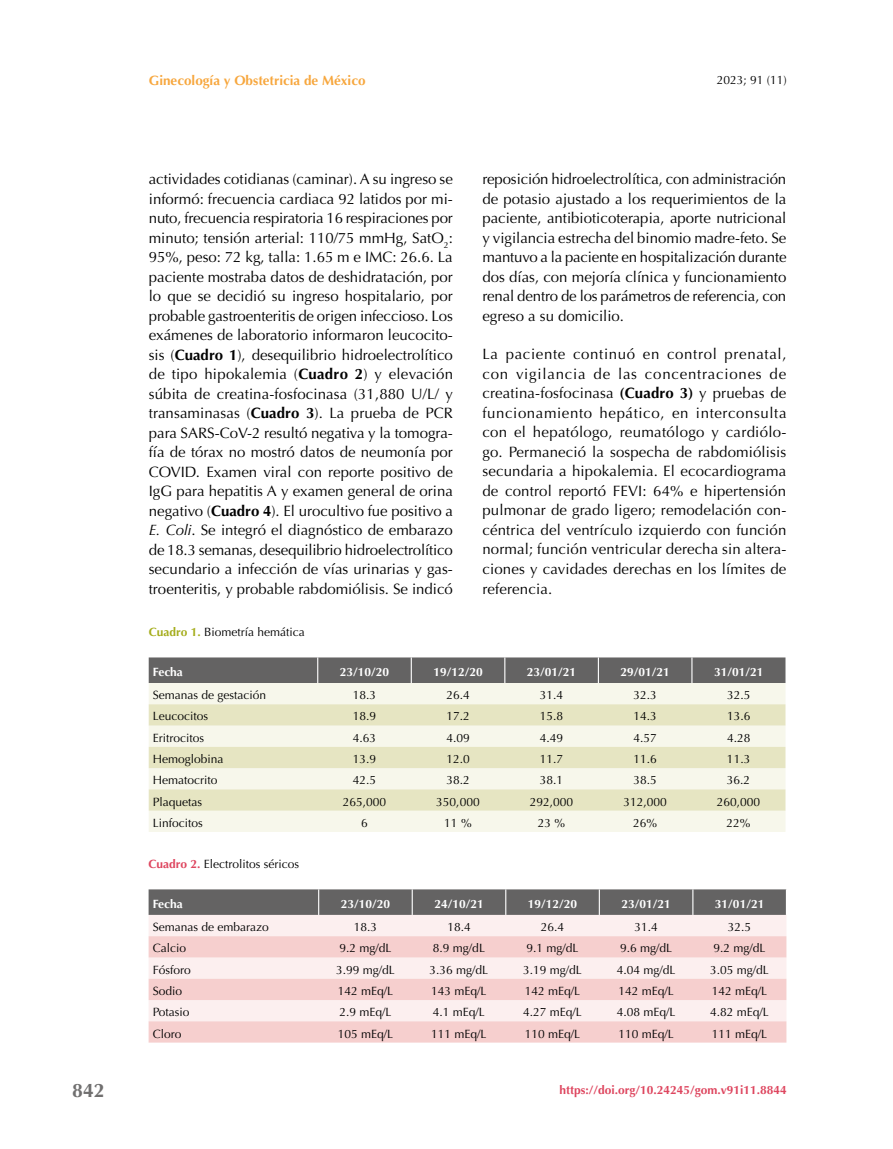
<style>
.page{position:relative;width:893px;height:1149px;background:#fff}
.page>*{position:absolute;margin:0;border:0;box-sizing:border-box;transform-origin:0 0}
.t1{font:700 19.5px "Optima";color:#706f6f}
.t2{font:15px/19.5px "Optima";color:#000;text-align:justify}
.t3{font:700 13.5px "Optima";color:#f7a73e}
.t4{font:12px "Optima";color:#000}
.t5{font:700 12px "Optima";color:#fff}
.t6{font:700 12px "Optima";color:#de465f}
.s1{font-weight:700}
.s2{font-style:italic}
.s3{font-weight:700;color:#a5ad1d}
.s4{font-weight:700;color:#de465f}
</style>
<div class="page">
<div style="left:149px;top:682px;width:636px;height:149px;background:#f7f7eb"></div>
<svg style="left:149px;top:704px;width:636px;height:106px;background:#ececd2"></svg>
<div style="left:149px;top:657px;width:636px;height:25px;background:#646363"></div>
<div style="left:149px;top:914px;width:637px;height:21px;background:#fcefef"></div>
<svg style="left:149px;top:935px;width:637px;height:107px;fill:#f6cfce"></svg>
<div style="left:149px;top:889px;width:638px;height:25px;background:#646363"></div>
<h1 class="t1" style="left:72px;top:1079px;width:34px">842</h1>
<p class="t3" style="left:149px;top:73px;width:218px">Ginecología y Obstetricia de México</p>
<p class="t4" style="left:717px;top:73px;width:72px">2023; 91 (11)</p>
<p class="t2" style="left:149px;top:169px;width:306px">actividades cotidianas (caminar). A su ingreso se informó: frecuencia cardiaca 92 latidos por mi&shy;nuto, frecuencia respiratoria 16 respiraciones por minuto; tensión arterial: 110/75 mmHg, SatO<sub>2</sub>:<br>95%, peso: 72 kg, talla: 1.65 m e IMC: 26.6. La paciente mostraba datos de deshidratación, por lo que se decidió su ingreso hospitalario, por probable gastroenteritis de origen infeccioso. Los exámenes de laboratorio informaron leucocito&shy;sis (<span class="s1">Cuadro 1</span>), desequilibrio hidroelectrolítico de tipo hipokalemia (<span class="s1">Cuadro 2</span>) y elevación súbita de creatina-fosfocinasa (31,880 U/L/ y transaminasas (<span class="s1">Cuadro 3</span>). La prueba de PCR para SARS-CoV-2 resultó negativa y la tomogra&shy;fía de tórax no mostró datos de neumonía por COVID. Examen viral con reporte positivo de IgG para hepatitis A y examen general de orina negativo (<span class="s1">Cuadro 4</span>). El urocultivo fue positivo a <span class="s2">E. Coli</span>. Se integró el diagnóstico de embarazo de 18.3 semanas, desequilibrio hidroelectrolítico secundario a infección de vías urinarias y gas&shy;troenteritis, y probable rabdomiólisis. Se indicó</p>
<p class="t4" style="left:149px;top:625px;width:158px"><span class="s3">Cuadro 1.</span> Biometría hemática</p>
<p class="t5" style="left:153px;top:664px;width:31px">Fecha</p>
<p class="t5" style="left:340px;top:664px;width:51px">23/10/20</p>
<p class="t5" style="left:433px;top:664px;width:51px">19/12/20</p>
<p class="t5" style="left:527px;top:664px;width:51px">23/01/21</p>
<p class="t5" style="left:620px;top:664px;width:51px">29/01/21</p>
<p class="t5" style="left:714px;top:664px;width:51px">31/01/21</p>
<p class="t4" style="left:153px;top:688px;width:115px">Semanas de gestación</p>
<p class="t4" style="left:353px;top:688px;width:25px">18.3</p>
<p class="t4" style="left:446px;top:688px;width:25px">26.4</p>
<p class="t4" style="left:540px;top:688px;width:25px">31.4</p>
<p class="t4" style="left:633px;top:688px;width:25px">32.3</p>
<p class="t4" style="left:727px;top:688px;width:25px">32.5</p>
<p class="t4" style="left:153px;top:709px;width:57px">Leucocitos</p>
<p class="t4" style="left:353px;top:709px;width:25px">18.9</p>
<p class="t4" style="left:446px;top:709px;width:25px">17.2</p>
<p class="t4" style="left:540px;top:709px;width:25px">15.8</p>
<p class="t4" style="left:633px;top:709px;width:25px">14.3</p>
<p class="t4" style="left:727px;top:709px;width:25px">13.6</p>
<p class="t4" style="left:153px;top:730px;width:53px">Eritrocitos</p>
<p class="t4" style="left:353px;top:730px;width:25px">4.63</p>
<p class="t4" style="left:446px;top:730px;width:25px">4.09</p>
<p class="t4" style="left:540px;top:730px;width:25px">4.49</p>
<p class="t4" style="left:633px;top:730px;width:25px">4.57</p>
<p class="t4" style="left:727px;top:730px;width:25px">4.28</p>
<p class="t4" style="left:153px;top:751px;width:72px">Hemoglobina</p>
<p class="t4" style="left:353px;top:751px;width:25px">13.9</p>
<p class="t4" style="left:446px;top:751px;width:25px">12.0</p>
<p class="t4" style="left:540px;top:751px;width:25px">11.7</p>
<p class="t4" style="left:633px;top:751px;width:25px">11.6</p>
<p class="t4" style="left:727px;top:751px;width:25px">11.3</p>
<p class="t4" style="left:153px;top:773px;width:66px">Hematocrito</p>
<p class="t4" style="left:353px;top:773px;width:25px">42.5</p>
<p class="t4" style="left:446px;top:773px;width:25px">38.2</p>
<p class="t4" style="left:540px;top:773px;width:25px">38.1</p>
<p class="t4" style="left:633px;top:773px;width:25px">38.5</p>
<p class="t4" style="left:727px;top:773px;width:25px">36.2</p>
<p class="t4" style="left:153px;top:794px;width:51px">Plaquetas</p>
<p class="t4" style="left:343px;top:794px;width:45px">265,000</p>
<p class="t4" style="left:436px;top:794px;width:45px">350,000</p>
<p class="t4" style="left:530px;top:794px;width:45px">292,000</p>
<p class="t4" style="left:623px;top:794px;width:45px">312,000</p>
<p class="t4" style="left:717px;top:794px;width:45px">260,000</p>
<p class="t4" style="left:153px;top:815px;width:52px">Linfocitos</p>
<p class="t4" style="left:361px;top:815px;width:8px">6</p>
<p class="t4" style="left:444px;top:815px;width:29px">11 %</p>
<p class="t4" style="left:538px;top:815px;width:29px">23 %</p>
<p class="t4" style="left:633px;top:815px;width:26px">26%</p>
<p class="t4" style="left:727px;top:815px;width:26px">22%</p>
<p class="t4" style="left:148px;top:857px;width:152px"><span class="s4">Cuadro 2.</span> Electrolitos séricos</p>
<p class="t5" style="left:153px;top:896px;width:31px">Fecha</p>
<p class="t5" style="left:341px;top:896px;width:51px">23/10/20</p>
<p class="t5" style="left:434px;top:896px;width:51px">24/10/21</p>
<p class="t5" style="left:528px;top:896px;width:51px">19/12/20</p>
<p class="t5" style="left:621px;top:896px;width:51px">23/01/21</p>
<p class="t5" style="left:715px;top:896px;width:51px">31/01/21</p>
<p class="t4" style="left:153px;top:919px;width:117px">Semanas de embarazo</p>
<p class="t4" style="left:354px;top:919px;width:25px">18.3</p>
<p class="t4" style="left:447px;top:919px;width:25px">18.4</p>
<p class="t4" style="left:541px;top:919px;width:25px">26.4</p>
<p class="t4" style="left:634px;top:919px;width:25px">31.4</p>
<p class="t4" style="left:728px;top:919px;width:25px">32.5</p>
<p class="t4" style="left:153px;top:941px;width:35px">Calcio</p>
<p class="t4" style="left:339px;top:941px;width:54px">9.2 mg/dL</p>
<p class="t4" style="left:433px;top:941px;width:54px">8.9 mg/dL</p>
<p class="t4" style="left:526px;top:941px;width:54px">9.1 mg/dL</p>
<p class="t4" style="left:620px;top:941px;width:54px">9.6 mg/dL</p>
<p class="t4" style="left:714px;top:941px;width:54px">9.2 mg/dL</p>
<p class="t4" style="left:153px;top:962px;width:40px">Fósforo</p>
<p class="t4" style="left:336px;top:962px;width:60px">3.99 mg/dL</p>
<p class="t4" style="left:430px;top:962px;width:60px">3.36 mg/dL</p>
<p class="t4" style="left:523px;top:962px;width:60px">3.19 mg/dL</p>
<p class="t4" style="left:617px;top:962px;width:60px">4.04 mg/dL</p>
<p class="t4" style="left:710px;top:962px;width:60px">3.05 mg/dL</p>
<p class="t4" style="left:153px;top:983px;width:31px">Sodio</p>
<p class="t4" style="left:338px;top:983px;width:57px">142 mEq/L</p>
<p class="t4" style="left:431px;top:983px;width:57px">143 mEq/L</p>
<p class="t4" style="left:525px;top:983px;width:57px">142 mEq/L</p>
<p class="t4" style="left:618px;top:983px;width:57px">142 mEq/L</p>
<p class="t4" style="left:712px;top:983px;width:57px">142 mEq/L</p>
<p class="t4" style="left:153px;top:1004px;width:38px">Potasio</p>
<p class="t4" style="left:339px;top:1004px;width:54px">2.9 mEq/L</p>
<p class="t4" style="left:433px;top:1004px;width:54px">4.1 mEq/L</p>
<p class="t4" style="left:523px;top:1004px;width:60px">4.27 mEq/L</p>
<p class="t4" style="left:617px;top:1004px;width:60px">4.08 mEq/L</p>
<p class="t4" style="left:710px;top:1004px;width:60px">4.82 mEq/L</p>
<p class="t4" style="left:153px;top:1026px;width:30px">Cloro</p>
<p class="t4" style="left:338px;top:1026px;width:57px">105 mEq/L</p>
<p class="t4" style="left:431px;top:1026px;width:57px">111 mEq/L</p>
<p class="t4" style="left:525px;top:1026px;width:57px">110 mEq/L</p>
<p class="t4" style="left:618px;top:1026px;width:57px">110 mEq/L</p>
<p class="t4" style="left:712px;top:1026px;width:57px">111 mEq/L</p>
<p class="t2" style="left:482px;top:169px;width:306px">reposición hidroelectrolítica, con administración de potasio ajustado a los requerimientos de la paciente, antibioticoterapia, aporte nutricional y vigilancia estrecha del binomio madre-feto. Se mantuvo a la paciente en hospitalización durante dos días, con mejoría clínica y funcionamiento renal dentro de los parámetros de referencia, con egreso a su domicilio.</p>
<p class="t2" style="left:482px;top:344px;width:306px">La paciente continuó en control prenatal, con vigilancia de las concentraciones de creatina-fosfocinasa <span class="s1">(Cuadro 3)</span> y pruebas de funcionamiento hepático, en interconsulta con el hepatólogo, reumatólogo y cardiólo&shy;go. Permaneció la sospecha de rabdomiólisis secundaria a hipokalemia. El ecocardiograma de control reportó FEVI: 64% e hipertensión pulmonar de grado ligero; remodelación con&shy;céntrica del ventrículo izquierdo con función normal; función ventricular derecha sin altera&shy;ciones y cavidades derechas en los límites de referencia.</p>
<p class="t6" style="left:559px;top:1082px;width:229px">https://doi.org/10.24245/gom.v91i11.8844</p>
</div>
